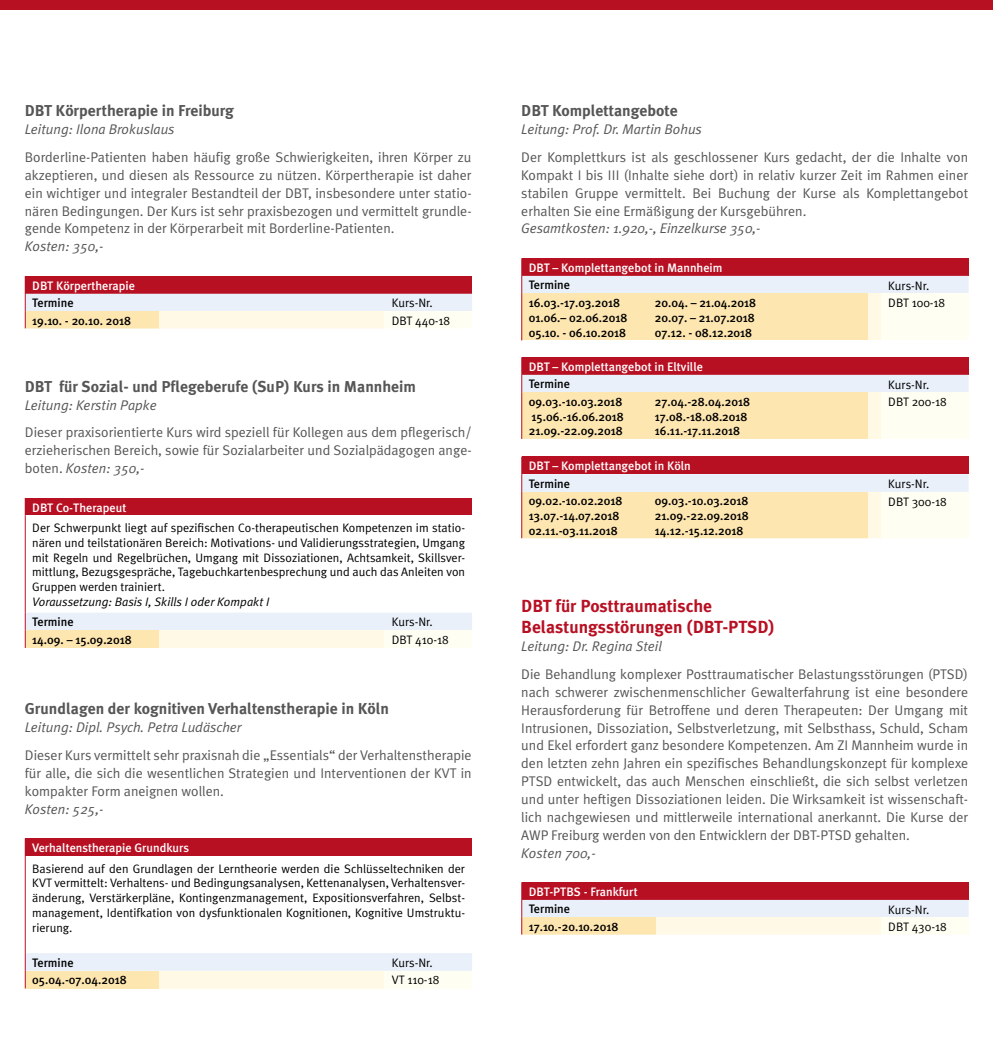
<style>
.page{position:relative;width:993px;height:1042px;background:#fff}
.page>*{position:absolute;margin:0;border:0;box-sizing:border-box;transform-origin:0 0}
.t1{font:700 17.5px/21px "Meta Plus";color:#b81023}
.t2{font:700 15.75px "Meta Plus";color:#565655}
.t3{font:14px/17.8px "Meta Plus Normal";color:#565655;text-align:justify}
.t4{font:italic 14px "Meta Plus Normal";color:#565655}
.t5{font:12.25px/14.7px "Meta Plus Normal";color:#000;text-align:justify}
.t6{font:500 12.25px "Meta Plus";color:#000}
.t7{font:500 12.25px "Meta Plus";color:#fff}
.t8{font:italic 12.25px "Meta Plus Normal";color:#000}
.s1{font-style:italic}
</style>
<div class="page">
<div style="left:496px;top:0;width:496px;height:10px;background:#b81023"></div>
<div style="left:0;top:0;width:496px;height:10px;background:#b81023"></div>
<svg style="left:25px;top:276px;width:447px;height:52px;background:#dfa4a5"></svg>
<div style="left:25px;top:498px;width:447px;height:17px;background:#b81023"></div>
<hr style="left:25px;top:515px;width:1px;height:97px;background:#b81023">
<svg style="left:25px;top:612px;width:447px;height:36px;background:#f4f2e9"></svg>
<div style="left:25px;top:838px;width:447px;height:18px;background:#b81023"></div>
<hr style="left:25px;top:856px;width:1px;height:97px;background:#b81023">
<svg style="left:25px;top:953px;width:447px;height:35px;background:#f3f1e8"></svg>
<div style="left:521px;top:293px;width:346px;height:47px;background:#fee6b1"></div>
<div style="left:867px;top:293px;width:14px;height:47px;background:#fff9e6"></div>
<div style="left:881px;top:293px;width:87px;height:47px;background:#fffef3"></div>
<svg style="left:521px;top:258px;width:447px;height:35px;background:#cf7d8b"></svg>
<hr style="left:521px;top:293px;width:1px;height:47px;background:#b81023">
<div style="left:521px;top:392px;width:346px;height:47px;background:#fee6b1"></div>
<div style="left:867px;top:392px;width:14px;height:47px;background:#fff9e6"></div>
<div style="left:881px;top:392px;width:87px;height:47px;background:#fffef3"></div>
<svg style="left:521px;top:357px;width:447px;height:35px;background:#cf7d8c"></svg>
<hr style="left:521px;top:392px;width:1px;height:47px;background:#b81023">
<div style="left:521px;top:492px;width:346px;height:47px;background:#fee6b1"></div>
<div style="left:867px;top:492px;width:14px;height:47px;background:#fff9e6"></div>
<div style="left:881px;top:492px;width:87px;height:47px;background:#fffef3"></div>
<svg style="left:521px;top:457px;width:447px;height:35px;background:#d18291"></svg>
<hr style="left:521px;top:492px;width:1px;height:46px;background:#b81023">
<hr style="left:521px;top:538px;width:346px;height:1px;background:#fff">
<svg style="left:868px;top:538px;width:13px;height:1px"></svg>
<hr style="left:881px;top:538px;width:87px;height:1px;background:#fff">
<svg style="left:521px;top:882px;width:447px;height:53px;background:#dfa5a6"></svg>
<p class="t2" style="left:25px;top:102px;width:210px">DBT Körpertherapie in Freiburg</p>
<p class="t4" style="left:25px;top:121px;width:151px">Leitung: Ilona Brokuslaus</p>
<p class="t3" style="left:25px;top:148px;width:448px">Borderline-Patienten haben häufig große Schwierigkeiten, ihren Körper zu akzeptieren, und diesen als Ressource zu nützen. Körpertherapie ist daher ein wichtiger und integraler Bestandteil der DBT, insbesondere unter statio&shy;nären Bedingungen. Der Kurs ist sehr praxisbezogen und vermittelt grundle&shy;gende Kompetenz in der Körperarbeit mit Borderline-Patienten.</p>
<p class="t4" style="left:25px;top:238px;width:80px">Kosten: 350,-</p>
<p class="t7" style="left:32px;top:278px;width:104px">DBT Körpertherapie</p>
<p class="t6" style="left:32px;top:296px;width:43px">Termine</p>
<p class="t5" style="left:391px;top:296px;width:43px">Kurs-Nr.</p>
<p class="t6" style="left:32px;top:314px;width:100px">19.10. - 20.10. 2018</p>
<p class="t5" style="left:391px;top:313px;width:60px">DBT 440-18</p>
<p class="t2" style="left:25px;top:377px;width:392px">DBT für Sozial- und Pflegeberufe (SuP) Kurs in Mannheim</p>
<p class="t4" style="left:25px;top:397px;width:133px">Leitung: Kerstin Papke</p>
<p class="t3" style="left:25px;top:423px;width:448px">Dieser praxisorientierte Kurs wird speziell für Kollegen aus dem pflegerisch/ erzieherischen Bereich, sowie für Sozialarbeiter und Sozialpädagogen ange&shy;boten. <span class="s1">Kosten: 350,-</span></p>
<p class="t7" style="left:32px;top:500px;width:96px">DBT Co-Therapeut</p>
<p class="t5" style="left:32px;top:520px;width:434px">Der Schwerpunkt liegt auf spezifischen Co-therapeutischen Kompetenzen im statio&shy;nären und teilstationären Bereich: Motivations- und Validierungsstrategien, Umgang mit Regeln und Regelbrüchen, Umgang mit Dissoziationen, Achtsamkeit, Skillsver&shy;mittlung, Bezugsgespräche, Tagebuchkartenbesprechung und auch das Anleiten von Gruppen werden trainiert.</p>
<p class="t8" style="left:32px;top:594px;width:238px">Voraussetzung: Basis I, Skills I oder Kompakt I</p>
<p class="t6" style="left:32px;top:615px;width:43px">Termine</p>
<p class="t5" style="left:391px;top:614px;width:43px">Kurs-Nr.</p>
<p class="t6" style="left:32px;top:632px;width:101px">14.09. – 15.09.2018</p>
<p class="t5" style="left:391px;top:632px;width:58px">DBT 410-18</p>
<p class="t2" style="left:25px;top:700px;width:366px">Grundlagen der kognitiven Verhaltenstherapie in Köln</p>
<p class="t4" style="left:25px;top:719px;width:218px">Leitung: Dipl. Psych. Petra Ludäscher</p>
<p class="t3" style="left:25px;top:746px;width:448px">Dieser Kurs vermittelt sehr praxisnah die „Essentials“ der Verhaltenstherapie für alle, die sich die wesentlichen Strategien und Interventionen der KVT in kompakter Form aneignen wollen.</p>
<p class="t4" style="left:25px;top:800px;width:80px">Kosten: 525,-</p>
<p class="t7" style="left:32px;top:841px;width:158px">Verhaltenstherapie Grundkurs</p>
<p class="t5" style="left:32px;top:861px;width:434px">Basierend auf den Grundlagen der Lerntheorie werden die Schlüsseltechniken der KVT vermittelt: Verhaltens- und Bedingungsanalysen, Kettenanalysen, Verhaltensver&shy;änderung, Verstärkerpläne, Kontingenzmanagement, Expositionsverfahren, Selbst&shy;management, Identifkation von dysfunktionalen Kognitionen, Kognitive Umstruktu&shy;rierung.</p>
<p class="t6" style="left:32px;top:955px;width:43px">Termine</p>
<p class="t5" style="left:391px;top:955px;width:43px">Kurs-Nr.</p>
<p class="t6" style="left:32px;top:973px;width:96px">05.04.-07.04.2018</p>
<p class="t5" style="left:391px;top:972px;width:49px">VT 110-18</p>
<p class="t2" style="left:521px;top:102px;width:158px">DBT Komplettangebote</p>
<p class="t4" style="left:521px;top:121px;width:182px">Leitung: Prof. Dr. Martin Bohus</p>
<p class="t3" style="left:521px;top:148px;width:448px">Der Komplettkurs ist als geschlossener Kurs gedacht, der die Inhalte von Kompakt I bis III (Inhalte siehe dort) in relativ kurzer Zeit im Rahmen einer stabilen Gruppe vermittelt. Bei Buchung der Kurse als Komplettangebot erhalten Sie eine Ermäßigung der Kursgebühren.</p>
<p class="t4" style="left:521px;top:220px;width:241px">Gesamtkosten: 1.920,-, Einzelkurse 350,-</p>
<p class="t7" style="left:528px;top:260px;width:195px">DBT – Komplettangebot in Mannheim</p>
<p class="t6" style="left:528px;top:278px;width:43px">Termine</p>
<p class="t5" style="left:888px;top:278px;width:43px">Kurs-Nr.</p>
<p class="t6" style="left:528px;top:296px;width:93px">16.03.-17.03.2018</p>
<p class="t6" style="left:654px;top:296px;width:103px">20.04. – 21.04.2018</p>
<p class="t6" style="left:528px;top:310px;width:100px">01.06.– 02.06.2018</p>
<p class="t6" style="left:654px;top:310px;width:101px">20.07. – 21.07.2018</p>
<p class="t6" style="left:528px;top:325px;width:99px">05.10. - 06.10.2018</p>
<p class="t6" style="left:654px;top:325px;width:99px">07.12. - 08.12.2018</p>
<p class="t5" style="left:888px;top:295px;width:58px">DBT 100-18</p>
<p class="t7" style="left:528px;top:359px;width:176px">DBT – Komplettangebot in Eltville</p>
<p class="t6" style="left:528px;top:377px;width:43px">Termine</p>
<p class="t5" style="left:888px;top:377px;width:43px">Kurs-Nr.</p>
<p class="t6" style="left:528px;top:395px;width:95px">09.03.-10.03.2018</p>
<p class="t6" style="left:654px;top:395px;width:97px">27.04.-28.04.2018</p>
<p class="t6" style="left:531px;top:409px;width:94px">15.06.-16.06.2018</p>
<p class="t6" style="left:654px;top:409px;width:94px">17.08.-18.08.2018</p>
<p class="t6" style="left:528px;top:424px;width:95px">21.09.-22.09.2018</p>
<p class="t6" style="left:654px;top:424px;width:87px">16.11.-17.11.2018</p>
<p class="t5" style="left:888px;top:394px;width:60px">DBT 200-18</p>
<p class="t7" style="left:528px;top:459px;width:163px">DBT – Komplettangebot in Köln</p>
<p class="t6" style="left:528px;top:476px;width:43px">Termine</p>
<p class="t5" style="left:888px;top:476px;width:43px">Kurs-Nr.</p>
<p class="t6" style="left:528px;top:494px;width:95px">09.02.-10.02.2018</p>
<p class="t6" style="left:654px;top:494px;width:95px">09.03.-10.03.2018</p>
<p class="t6" style="left:528px;top:509px;width:92px">13.07.-14.07.2018</p>
<p class="t6" style="left:654px;top:509px;width:95px">21.09.-22.09.2018</p>
<p class="t6" style="left:528px;top:523px;width:90px">02.11.-03.11.2018</p>
<p class="t6" style="left:654px;top:523px;width:90px">14.12.-15.12.2018</p>
<p class="t5" style="left:888px;top:494px;width:60px">DBT 300-18</p>
<p class="t1" style="left:521px;top:596px;width:255px">DBT für Posttraumatische<br>Belastungsstörungen (DBT-PTSD)</p>
<p class="t4" style="left:521px;top:638px;width:142px">Leitung: Dr. Regina Steil</p>
<p class="t3" style="left:521px;top:665px;width:448px">Die Behandlung komplexer Posttraumatischer Belastungsstörungen (PTSD) nach schwerer zwischenmenschlicher Gewalterfahrung ist eine besondere Herausforderung für Betroffene und deren Therapeuten: Der Umgang mit Intrusionen, Dissoziation, Selbstverletzung, mit Selbsthass, Schuld, Scham und Ekel erfordert ganz besondere Kompetenzen. Am ZI Mannheim wurde in den letzten zehn Jahren ein spezifisches Behandlungskonzept für komplexe PTSD entwickelt, das auch Menschen einschließt, die sich selbst verletzen und unter heftigen Dissoziationen leiden. Die Wirksamkeit ist wissenschaft&shy;lich nachgewiesen und mittlerweile international anerkannt. Die Kurse der AWP Freiburg werden von den Entwicklern der DBT-PTSD gehalten.</p>
<p class="t4" style="left:521px;top:844px;width:76px">Kosten 700,-</p>
<p class="t7" style="left:528px;top:884px;width:110px">DBT-PTBS - Frankfurt</p>
<p class="t6" style="left:528px;top:902px;width:43px">Termine</p>
<p class="t5" style="left:888px;top:902px;width:43px">Kurs-Nr.</p>
<p class="t6" style="left:528px;top:920px;width:91px">17.10.-20.10.2018</p>
<p class="t5" style="left:888px;top:919px;width:60px">DBT 430-18</p>
</div>
